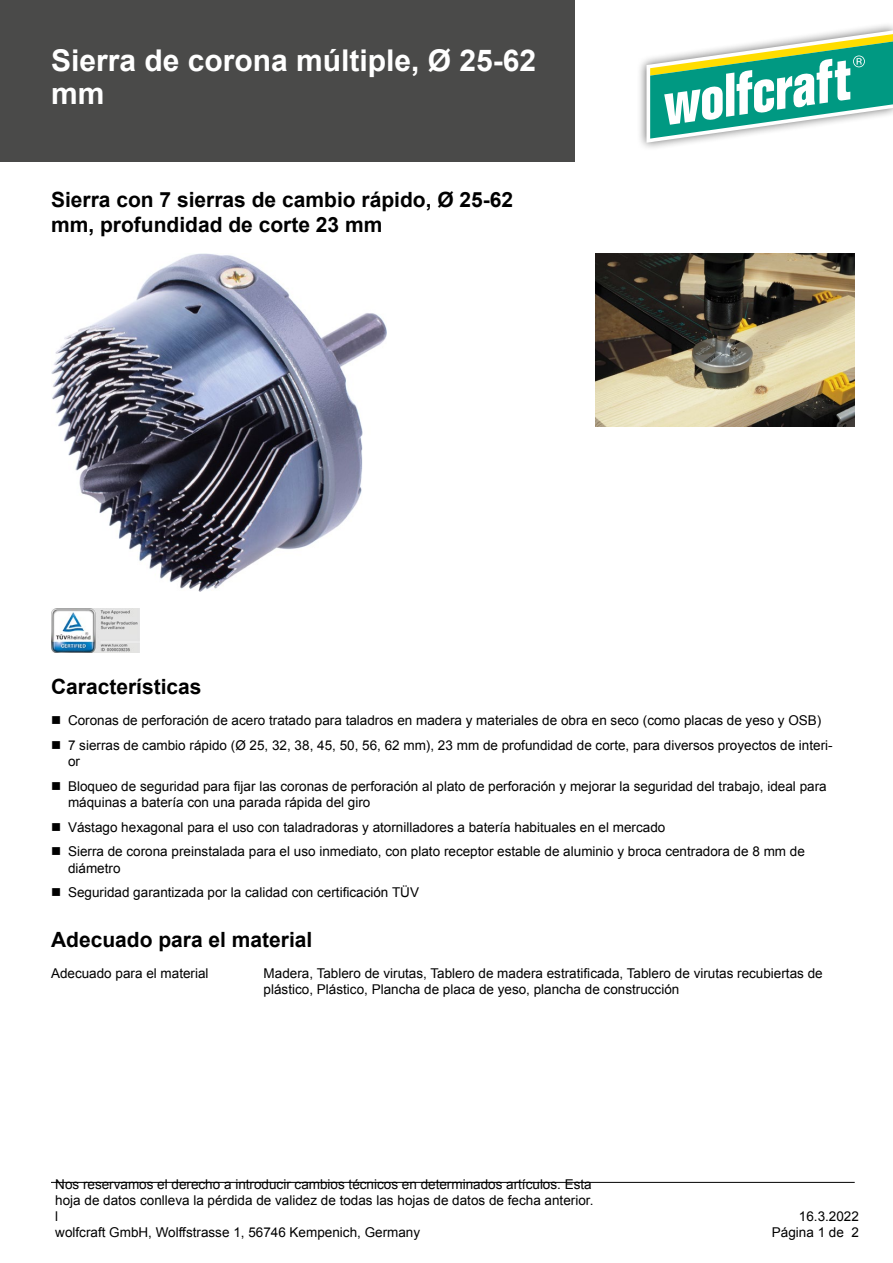
<style>
.page{position:relative;width:893px;height:1263px;background:#fff}
.page>*{position:absolute;margin:0;border:0;box-sizing:border-box;transform-origin:0 0}
.t1{font:700 30px/33px "Arial";color:#fff}
.t2{font:700 21px/25.2px "Arial";color:#000}
.t3{font:13.5px/16.2px "Arial";color:#000}
</style>
<div class="page">
<div style="left:0;top:0;width:574px;height:162px;background:#4a4a49"></div>
<hr style="left:51px;top:1182px;width:804px;height:1px;background:#000">
<div style="left:637px;top:22px;width:256px;height:130px;background:#000;opacity:.6"></div>
<svg style="left:646px;top:30px;width:247px;height:113px"></svg>
<img style="left:51px;top:253px;width:336px;height:338px">
<img style="left:595px;top:253px;width:260px;height:173px">
<img style="left:51px;top:609px;width:88px;height:44px">
<h1 class="t1" style="left:51px;top:45px;width:487px">Sierra de corona múltiple, Ø 25-62 mm</h1>
<h2 class="t2" style="left:51px;top:187px;width:464px">Sierra con 7 sierras de cambio rápido, Ø 25-62 mm, profundidad de corte 23 mm</h2>
<h2 class="t2" style="left:51px;top:675px;width:152px">Características</h2>
<p class="t3" style="left:68px;top:708px;width:766px;line-height:24.8px">Coronas de perforación de acero tratado para taladros en madera y materiales de obra en seco (como placas de yeso y OSB)<br>7 sierras de cambio rápido (Ø 25, 32, 38, 45, 50, 56, 62 mm), 23 mm de profundidad de corte, para diversos proyectos de interi-</p>
<p class="t3" style="left:68px;top:749px;width:760px;line-height:24.8px">or<br>Bloqueo de seguridad para fijar las coronas de perforación al plato de perforación y mejorar la seguridad del trabajo, ideal para</p>
<p class="t3" style="left:68px;top:790px;width:738px;line-height:24.8px">máquinas a batería con una parada rápida del giro<br>Vástago hexagonal para el uso con taladradoras y atornilladores a batería habituales en el mercado<br>Sierra de corona preinstalada para el uso inmediato, con plato receptor estable de aluminio y broca centradora de 8 mm de</p>
<p class="t3" style="left:68px;top:856px;width:352px;line-height:24.8px">diámetro<br>Seguridad garantizada por la calidad con certificación TÜV</p>
<h2 class="t2" style="left:51px;top:927px;width:263px">Adecuado para el material</h2>
<p class="t3" style="left:51px;top:965px;width:159px">Adecuado para el material</p>
<p class="t3" style="left:264px;top:965px;width:561px">Madera, Tablero de virutas, Tablero de madera estratificada, Tablero de virutas recubiertas de plástico, Plástico, Plancha de placa de yeso, plancha de construcción</p>
<p class="t3" style="left:55px;top:1176px;width:540px">Nos reservamos el derecho a introducir cambios técnicos en determinados artículos. Esta hoja de datos conlleva la pérdida de validez de todas las hojas de datos de fecha anterior. l<br>wolfcraft GmbH, Wolffstrasse 1, 56746 Kempenich, Germany</p>
<p class="t3" style="left:772px;top:1208px;width:89px;text-align:right">16.3.2022<br>Página 1 de 2</p>
</div>
